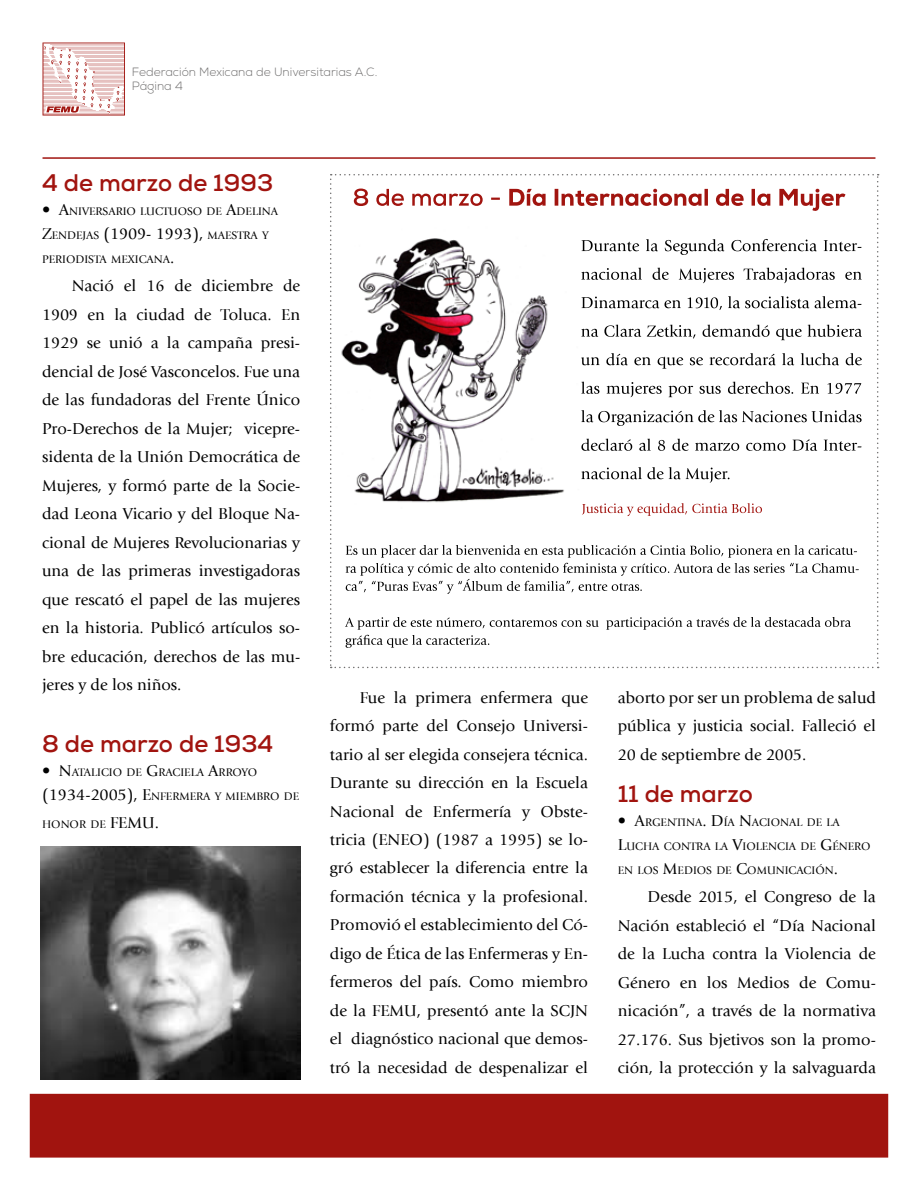
<style>
.page{position:relative;width:918px;height:1188px;background:#fff}
.page>*{position:absolute;margin:0;border:0;box-sizing:border-box;transform-origin:0 0}
.t1{font:700 24px "Nexa";color:#a1140f}
.t2{font:16.5px/28.5px "Giovanni LT";color:#000;text-align:justify}
.t3{font:16.5px "Giovanni LT";color:#000}
.t4{font:300 12px/14.4px "Nexa";color:#706f6f}
.t5{font:11.55px/24px "Giovanni LT";color:#000}
.s1{font-size:16.5px}
</style>
<div class="page">
<div style="left:30px;top:1094px;width:858px;height:64px;background:#a1140f"></div>
<svg style="left:43px;top:43px;width:82px;height:73px"></svg>
<hr style="left:43px;top:157px;width:832px;height:2px;background:#a11510">
<img style="left:41px;top:847px;width:259px;height:233px">
<svg style="left:330px;top:174px;width:549px;height:494px"></svg>
<p class="t4" style="left:132px;top:65px;width:247px">Federación Mexicana de Universitarias A.C.<br>Página 4</p>
<h1 class="t1" style="left:42px;top:167px;width:233px">4 de marzo de 1993</h1>
<p class="t5" style="left:42px;top:199px;width:238px"><span class="s1">• A</span>NIVERSARIO LUCTUOSO DE <span class="s1">A</span>DELINA<br><span class="s1">Z</span>ENDEJAS <span class="s1">(1909- 1993),</span> MAESTRA Y<br>PERIODISTA MEXICANA<span class="s1">.</span></p>
<p class="t2" style="left:42px;top:272px;width:260px;text-indent:30px">Nació el 16 de diciembre de 1909 en la ciudad de Toluca. En 1929 se unió a la campaña presi&shy;dencial de José Vasconcelos. Fue una de las fundadoras del Frente Único Pro-Derechos de la Mujer; vicepre&shy;sidenta de la Unión Democrática de Mujeres, y formó parte de la Socie&shy;dad Leona Vicario y del Bloque Na&shy;cional de Mujeres Revolucionarias y una de las primeras investigadoras que rescató el papel de las mujeres en la historia. Publicó artículos so&shy;bre educación, derechos de las mu&shy;jeres y de los niños.</p>
<h1 class="t1" style="left:42px;top:728px;width:233px">8 de marzo de 1934</h1>
<p class="t5" style="left:42px;top:760px;width:259px"><span class="s1">• N</span>ATALICIO DE <span class="s1">G</span>RACIELA <span class="s1">A</span>RROYO <span class="s1">(1934-2005), E</span>NFERMERA Y MIEMBRO DE</p>
<p class="t5" style="left:42px;top:813px;width:80px">HONOR DE <span class="s1">FEMU</span></p>
<p class="t3" style="left:155px;top:814px;width:6px">.</p>
<p class="t2" style="left:330px;top:683px;width:260px;text-indent:30px">Fue la primera enfermera que formó parte del Consejo Universi&shy;tario al ser elegida consejera técnica.<br>Durante su dirección en la Escuela Nacional de Enfermería y Obste&shy;tricia (ENEO) (1987 a 1995) se lo&shy;gró establecer la diferencia entre la formación técnica y la profesional.<br>Promovió el establecimiento del Có&shy;digo de Ética de las Enfermeras y En&shy;fermeros del país. Como miembro de la FEMU, presentó ante la SCJN el diagnóstico nacional que demos&shy;tró la necesidad de despenalizar el</p>
<p class="t2" style="left:618px;top:683px;width:260px">aborto por ser un problema de salud pública y justicia social. Falleció el 20 de septiembre de 2005.</p>
<h1 class="t1" style="left:618px;top:778px;width:137px">11 de marzo</h1>
<p class="t5" style="left:618px;top:810px;width:254px"><span class="s1">• A</span>RGENTINA<span class="s1">. D</span>ÍA <span class="s1">N</span>ACIONAL DE LA<br><span class="s1">L</span>UCHA CONTRA LA <span class="s1">V</span>IOLENCIA DE <span class="s1">G</span>ÉNERO<br>EN LOS <span class="s1">M</span>EDIOS DE <span class="s1">C</span>OMUNICACIÓN<span class="s1">.</span></p>
<p class="t2" style="left:618px;top:883px;width:260px;text-indent:30px">Desde 2015, el Congreso de la Nación estableció el “Día Nacional de la Lucha contra la Violencia de Género en los Medios de Comu&shy;nicación”, a través de la normativa 27.176. Sus bjetivos son la promo&shy;ción, la protección y la salvaguarda</p>
</div>
